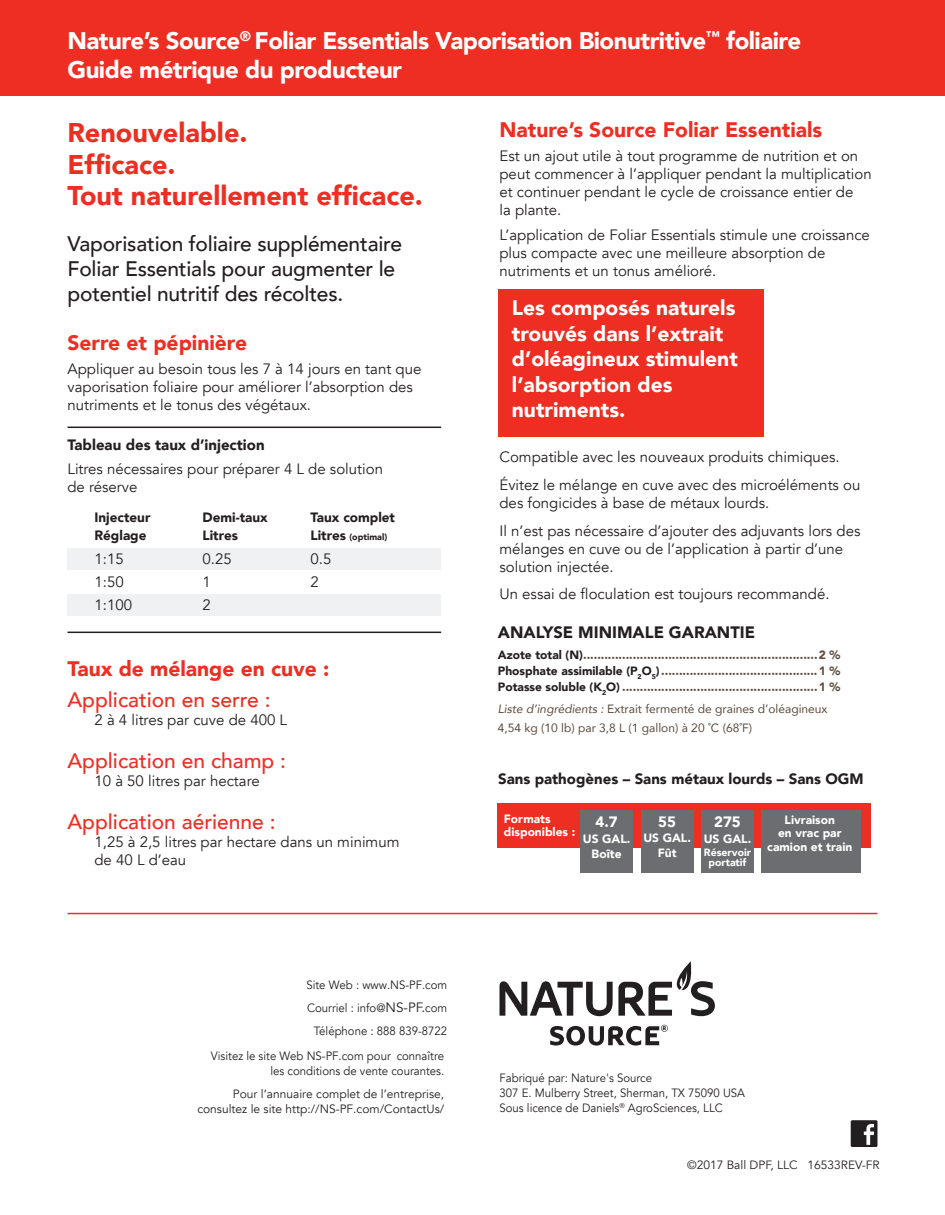
<style>
.page{position:relative;width:945px;height:1215px;background:#fff}
.page>*{position:absolute;margin:0;border:0;box-sizing:border-box;transform-origin:0 0}
.t1{font:900 27px "Avenir";color:#ee2e22}
.t2{font:900 24px "Avenir";letter-spacing:-.02em;color:#fff}
.t3{font:500 21px/25.2px "Avenir";letter-spacing:-.01em;color:#231f20}
.t4{font:900 21px/25.5px "Avenir";color:#fff}
.t5{font:900 21px "Avenir";color:#ee2e22}
.t6{font:500 21px "Avenir";color:#ee2e22}
.body{font:900 16.5px "Avenir";color:#231f20}
.t7{font:15px/18px "Avenir";color:#231f20}
.body_-_frm_retail{font:900 15px "Avenir";color:#231f20}
.body_-_frm_retail-2{font:900 15px "Avenir";color:#fff}
.t8{font:900 13.5px "Avenir";color:#231f20}
.t9{font:12px/15px "Avenir";color:#231f20;text-align:right;scale:.95 1}
.body_-_frm_retail-3{font:900 12px "Avenir";color:#5b4a3e}
.t10{font:12px/15px "Avenir";color:#231f20;text-align:right}
.body_-_frm_retail-4{font:12px "Avenir";color:#5b4a3e}
.body_-_frm_retail-5{font:900 12px/13.5px "Avenir";color:#fff}
.body_-_frm_retail-6{font:900 10.5px/10.5px "Avenir";color:#fff;text-align:center}
.t11{font:900 9px "Avenir";color:#231f20}
.s1{font-family:"Avenir LT Std"}
.s2{font-size:13.5px}
.s3{color:#231f20}
.s4{font-style:italic}
</style>
<div class="page">
<div style="left:498px;top:289px;width:266px;height:148px;background:#ee2e22"></div>
<div style="left:68px;top:594px;width:373px;height:22px;background:#f0f1f2"></div>
<div style="left:68px;top:548px;width:373px;height:22px;background:#f0f1f2"></div>
<div style="left:0;top:0;width:945px;height:96px;background:#ee2e22"></div>
<hr style="left:68px;top:913px;width:810px;height:1px;background:#ee2e22">
<div style="left:851px;top:1120px;width:27px;height:27px;background:#231f20;border-radius:2px"></div>
<svg style="left:864px;top:1124px;width:10px;height:21px"></svg>
<hr style="left:68px;top:427px;width:373px;height:1px;background:#231f20">
<hr style="left:68px;top:632px;width:373px;height:1px;background:#231f20">
<svg style="left:500px;top:961px;width:215px;height:55px"></svg>
<svg style="left:550px;top:1025px;width:118px;height:21px"></svg>
<div style="left:498px;top:803px;width:373px;height:45px;background:#ee2e22"></div>
<div style="left:580px;top:811px;width:53px;height:62px;background:#6c6d70"></div>
<div style="left:641px;top:811px;width:53px;height:62px;background:#6c6d70"></div>
<div style="left:701px;top:811px;width:53px;height:62px;background:#6c6d70"></div>
<div style="left:761px;top:811px;width:99px;height:62px;background:#6c6d70"></div>
<p class="t2" style="left:68px;top:20px;width:735px">Nature’s Source<sup>®</sup> Foliar Essentials Vaporisation Bionutritive<sup>™</sup> foliaire</p>
<p class="t2" style="left:67px;top:49px;width:336px">Guide métrique du producteur</p>
<p class="t1" style="left:68px;top:109px;width:182px">Renouvelable.</p>
<p class="t1" style="left:68px;top:141px;width:110px">Efficace.</p>
<p class="t1" style="left:68px;top:173px;width:357px">Tout naturellement efficace.</p>
<p class="t3" style="left:68px;top:229px;width:336px">Vaporisation foliaire supplémentaire<br>Foliar Essentials pour augmenter le potentiel nutritif des récoltes.</p>
<p class="t5" style="left:68px;top:324px;width:181px">Serre et pépinière</p>
<p class="t7" style="left:68px;top:360px;width:355px">Appliquer au besoin tous les 7 à 14 jours en tant que vaporisation foliaire pour améliorer l’absorption des nutriments et le tonus des végétaux.</p>
<p class="body_-_frm_retail" style="left:68px;top:432px;width:199px">Tableau des taux d’injection</p>
<p class="t7" style="left:68px;top:461px;width:317px">Litres nécessaires pour préparer 4 L de solution de réserve</p>
<p class="t8" style="left:94px;top:505px;width:57px">Injecteur</p>
<p class="t8" style="left:202px;top:505px;width:67px">Demi-taux</p>
<p class="t8" style="left:310px;top:505px;width:86px">Taux complet</p>
<p class="t8" style="left:94px;top:523px;width:54px">Réglage</p>
<p class="t8" style="left:202px;top:523px;width:37px">Litres</p>
<p class="t8" style="left:310px;top:523px;width:37px">Litres</p>
<p class="t7" style="left:94px;top:550px;width:31px">1:15</p>
<p class="t7" style="left:202px;top:550px;width:31px">0.25</p>
<p class="t7" style="left:310px;top:550px;width:22px">0.5</p>
<p class="t7" style="left:94px;top:573px;width:31px">1:50</p>
<p class="t7" style="left:202px;top:573px;width:10px">1</p>
<p class="t7" style="left:310px;top:573px;width:10px">2</p>
<p class="t7" style="left:94px;top:596px;width:39px">1:100</p>
<p class="t7" style="left:202px;top:596px;width:10px">2</p>
<p class="t11" style="left:349px;top:529px;width:39px">(optimal)</p>
<p class="t5" style="left:68px;top:650px;width:263px">Taux de mélange en cuve :</p>
<p class="t6" style="left:68px;top:682px;width:205px">Application en serre :</p>
<p class="t7" style="left:94px;top:711px;width:194px">2 à 4 litres par cuve de 400 L</p>
<p class="t6" style="left:68px;top:742px;width:220px">Application en champ :</p>
<p class="t7" style="left:94px;top:772px;width:167px">10 à 50 litres par hectare</p>
<p class="t6" style="left:68px;top:803px;width:210px">Application aérienne :</p>
<p class="t7" style="left:94px;top:833px;width:307px">1,25 à 2,5 litres par hectare dans un minimum de 40 L d’eau</p>
<p class="t9" style="left:306px;top:974px;width:150px;line-height:22.6px">Site Web : www.<span class="s1">NS-PF</span>.com<br>Courriel : info@<span class="s2">NS-PF.</span>com<br>Téléphone : 888 839-8722</p>
<p class="t9" style="left:211px;top:1049px;width:247px">Visitez le site Web <span class="s1">NS-PF</span>.com pour connaître les conditions de vente courantes.</p>
<p class="t10" style="left:197px;top:1086px;width:248px">Pour l’annuaire complet de l’entreprise, consultez le site http://<span class="s1">NS-PF</span>.com/ContactUs/</p>
<p class="t5" style="left:500px;top:111px;width:324px">Nature’s Source Foliar Essentials</p>
<p class="t7" style="left:500px;top:147px;width:374px">Est un ajout utile à tout programme de nutrition et on peut commencer à l’appliquer pendant la multiplication et continuer pendant le cycle de croissance entier de<br>la plante.</p>
<p class="t7" style="left:500px;top:226px;width:372px">L’application de Foliar Essentials stimule une croissance plus compacte avec une meilleure absorption de nutriments et un tonus amélioré.</p>
<p class="t4" style="left:512px;top:294px;width:227px">Les composés naturels trouvés dans l’extrait d’oléagineux stimulent l’absorption des nutriments.</p>
<p class="t7" style="left:500px;top:448px;width:342px">Compatible avec les nouveaux produits chimiques.</p>
<p class="t7" style="left:500px;top:476px;width:362px">Évitez le mélange en cuve avec des microéléments ou des fongicides à base de métaux lourds.</p>
<p class="t7" style="left:500px;top:522px;width:362px">Il n’est pas nécessaire d’ajouter des adjuvants lors des mélanges en cuve ou de l’application à partir d’une solution injectée.</p>
<p class="t7" style="left:500px;top:585px;width:332px">Un essai de floculation est toujours recommandé.</p>
<p class="body" style="left:498px;top:618px;width:259px">ANALYSE MINIMALE GARANTIE</p>
<p class="body_-_frm_retail-3" style="left:498px;top:645px;width:344px"><span class="s3">Azote total (N)</span>..................................................................2 %</p>
<p class="body_-_frm_retail-3" style="left:498px;top:661px;width:344px"><span class="s3">Phosphate assimilable (P</span><sub>2</sub><span class="s3">O</span><sub>5</sub><span class="s3">)</span>............................................1 %</p>
<p class="body_-_frm_retail-3" style="left:498px;top:677px;width:344px"><span class="s3">Potasse soluble (K</span><sub>2</sub><span class="s3">O)</span> .......................................................1 %</p>
<p class="body_-_frm_retail-4" style="left:498px;top:699px;width:331px"><span class="s4">Liste d’ingrédients :</span> Extrait fermenté de graines d’oléagineux</p>
<p class="body_-_frm_retail-4" style="left:498px;top:719px;width:256px">4,54 kg (10 lb) par 3,8 L (1 gallon) à 20 ˚C (68˚F)</p>
<p class="body_-_frm_retail" style="left:498px;top:766px;width:367px">Sans pathogènes – Sans métaux lourds – Sans OGM</p>
<p class="body_-_frm_retail-5" style="left:504px;top:811px;width:73px">Formats disponibles :</p>
<p class="body_-_frm_retail-2" style="left:596px;top:809px;width:24px">4.7</p>
<p class="body_-_frm_retail-5" style="left:583px;top:832px;width:49px">US GAL.</p>
<p class="body_-_frm_retail-5" style="left:592px;top:846px;width:31px">Boîte</p>
<p class="body_-_frm_retail-2" style="left:658px;top:809px;width:19px">55</p>
<p class="body_-_frm_retail-5" style="left:643px;top:831px;width:49px">US GAL.</p>
<p class="body_-_frm_retail-5" style="left:658px;top:845px;width:20px">Fût</p>
<p class="body_-_frm_retail-2" style="left:714px;top:809px;width:28px">275</p>
<p class="body_-_frm_retail-5" style="left:704px;top:832px;width:49px">US GAL.</p>
<p class="body_-_frm_retail-6" style="left:704px;top:847px;width:49px">Réservoir portatif</p>
<p class="body_-_frm_retail-5" style="left:767px;top:812px;width:87px;text-align:center">Livraison<br>en vrac par camion et train</p>
<p class="t9" style="left:500px;top:1071px;width:260px;text-align:left">Fabriqué par<span class="s1">: Nature's Source<br></span>307 E. Mulberry Street, Sherman, TX 75090 USA<br>Sous licence de Daniels<sup>®</sup> AgroSciences, LLC</p>
<p class="t10" style="left:687px;top:1157px;width:194px">©2017 Ball DPF, LLC 16533REV-FR</p>
</div>
